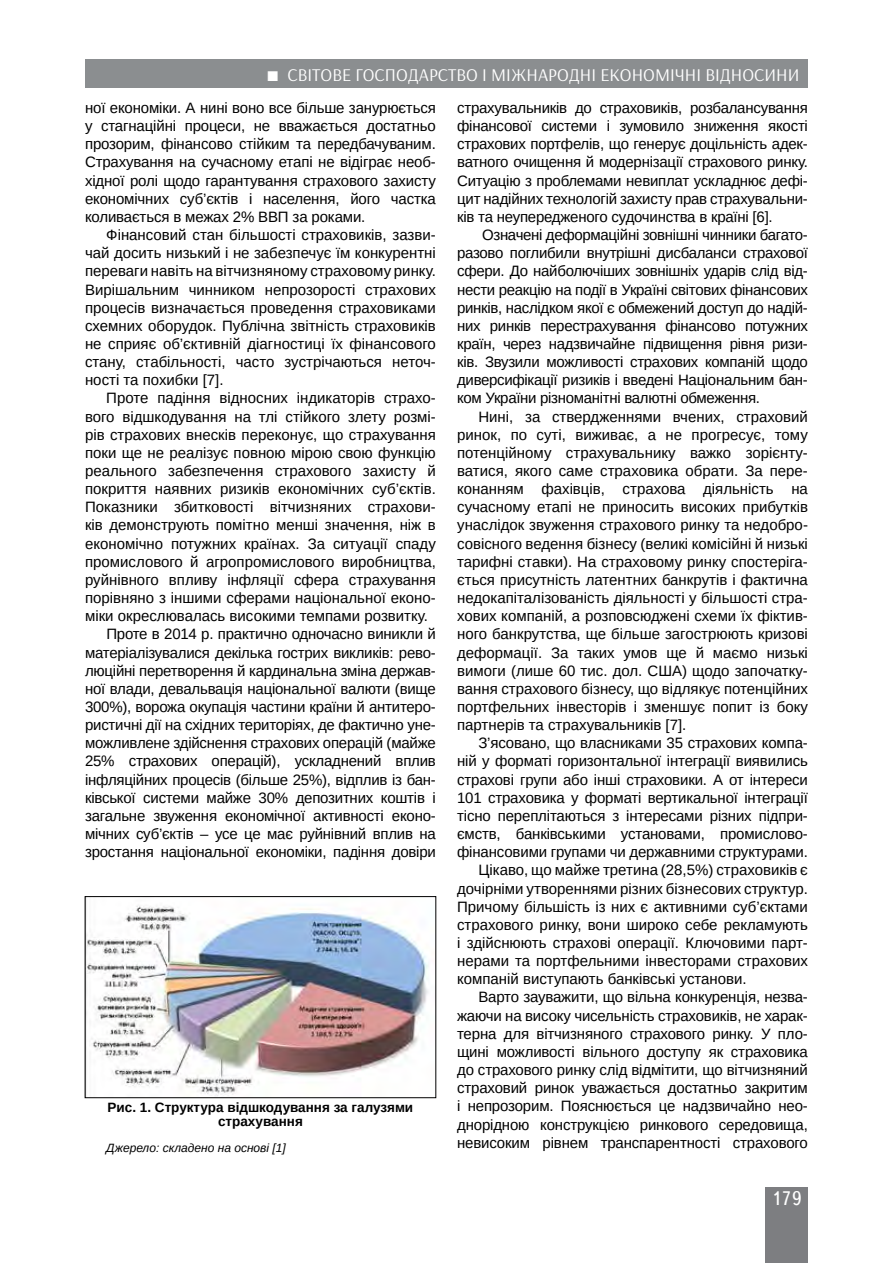
<style>
.page{position:relative;width:893px;height:1263px;background:#fff}
.page>*{position:absolute;margin:0;border:0;box-sizing:border-box;transform-origin:0 0}
.t1{font:19.5px "Ukrainian Text";color:#fff}
.t2{font:18px "Arsenal";color:#fff}
.t3{font:15px/18.1px "Arimo";letter-spacing:-.01em;color:#000;text-align:justify}
.t4{font:700 13.5px/13.5px "Arimo";color:#000;text-align:center}
.t5{font:italic 12px "Arimo";color:#000}
</style>
<div class="page">
<div style="left:765px;top:1187px;width:43px;height:76px;background:#7d7e81"></div>
<div style="left:85px;top:60px;width:723px;height:28px;background:#8b8e90"></div>
<img style="left:87px;top:905px;width:342px;height:191px">
<div style="left:85px;top:896px;width:351px;height:202px;border:1px solid #000"></div>
<p class="t2" style="left:287px;top:64px;width:513px">СВІТОВЕ ГОСПОДАРСТВО І МІЖНАРОДНІ ЕКОНОМІЧНІ ВІДНОСИНИ</p>
<p class="t3" style="left:85px;top:99px;width:352px">ної економіки. А нині воно все більше занурюється у стагнаційні процеси, не вважається достатньо прозорим, фінансово стійким та передбачуваним.<br>Страхування на сучасному етапі не відіграє необ&shy;хідної ролі щодо гарантування страхового захисту економічних суб’єктів і населення, його частка коливається в межах 2% ВВП за роками.</p>
<p class="t3" style="left:85px;top:226px;width:352px;text-indent:21px">Фінансовий стан більшості страховиків, зазви&shy;чай досить низький і не забезпечує їм конкурентні переваги навіть на вітчизняному страховому ринку.<br>Вирішальним чинником непрозорості страхових процесів визначається проведення страховиками схемних оборудок. Публічна звітність страховиків не сприяє об’єктивній діагностиці їх фінансового стану, стабільності, часто зустрічаються неточ&shy;ності та похибки [7].</p>
<p class="t3" style="left:106px;top:389px;width:331px">Проте падіння відносних індикаторів страхо-</p>
<p class="t3" style="left:85px;top:407px;width:352px">вого відшкодування на тлі стійкого злету розмі-</p>
<p class="t3" style="left:85px;top:426px;width:352px">рів страхових внесків переконує, що страхування</p>
<p class="t3" style="left:85px;top:444px;width:352px">поки ще не реалізує повною мірою свою функцію</p>
<p class="t3" style="left:85px;top:462px;width:352px">реального забезпечення страхового захисту й</p>
<p class="t3" style="left:85px;top:480px;width:352px">покриття наявних ризиків економічних суб’єктів.</p>
<p class="t3" style="left:85px;top:498px;width:352px">Показники збитковості вітчизняних страхови-</p>
<p class="t3" style="left:85px;top:516px;width:352px">ків демонструють помітно менші значення, ніж в</p>
<p class="t3" style="left:85px;top:534px;width:352px">економічно потужних країнах. За ситуації спаду</p>
<p class="t3" style="left:85px;top:553px;width:352px">промислового й агропромислового виробництва,</p>
<p class="t3" style="left:85px;top:571px;width:352px">руйнівного впливу інфляції сфера страхування</p>
<p class="t3" style="left:85px;top:589px;width:352px">порівняно з іншими сферами національної еконо-</p>
<p class="t3" style="left:85px;top:607px;width:344px">міки окреслювалась високими темпами розвитку.</p>
<p class="t3" style="left:106px;top:625px;width:331px">Проте в 2014 р. практично одночасно виникли й</p>
<p class="t3" style="left:85px;top:643px;width:352px">матеріалізувалися декілька гострих викликів: рево-</p>
<p class="t3" style="left:85px;top:661px;width:352px">люційні перетворення й кардинальна зміна держав-</p>
<p class="t3" style="left:85px;top:680px;width:352px">ної влади, девальвація національної валюти (вище</p>
<p class="t3" style="left:85px;top:698px;width:352px">300%), ворожа окупація частини країни й антитеро-</p>
<p class="t3" style="left:85px;top:716px;width:352px">ристичні дії на східних територіях, де фактично уне-</p>
<p class="t3" style="left:85px;top:734px;width:352px">можливлене здійснення страхових операцій (майже</p>
<p class="t3" style="left:85px;top:752px;width:352px">25% страхових операцій), ускладнений вплив</p>
<p class="t3" style="left:85px;top:770px;width:352px">інфляційних процесів (більше 25%), відплив із бан-</p>
<p class="t3" style="left:85px;top:789px;width:352px">ківської системи майже 30% депозитних коштів і</p>
<p class="t3" style="left:85px;top:807px;width:352px">загальне звуження економічної активності еконо-</p>
<p class="t3" style="left:85px;top:825px;width:352px">мічних суб’єктів – усе це має руйнівний вплив на</p>
<p class="t3" style="left:85px;top:843px;width:352px">зростання національної економіки, падіння довіри</p>
<p class="t3" style="left:457px;top:99px;width:352px">страхувальників до страховиків, розбалансування фінансової системи і зумовило зниження якості страхових портфелів, що генерує доцільність адек&shy;ватного очищення й модернізації страхового ринку.<br>Ситуацію з проблемами невиплат ускладнює дефі&shy;цит надійних технологій захисту прав страхувальни&shy;ків та неупередженого судочинства в країні [6].</p>
<p class="t3" style="left:457px;top:226px;width:352px;text-indent:25px">Означені деформаційні зовнішні чинники багато&shy;разово поглибили внутрішні дисбаланси страхової сфери. До найболючіших зовнішніх ударів слід від&shy;нести реакцію на події в Україні світових фінансових ринків, наслідком якої є обмежений доступ до надій&shy;них ринків перестрахування фінансово потужних країн, через надзвичайне підвищення рівня ризи&shy;ків. Звузили можливості страхових компаній щодо диверсифікації ризиків і введені Національним бан&shy;ком України різноманітні валютні обмеження.</p>
<p class="t3" style="left:457px;top:407px;width:352px;text-indent:21px">Нині, за ствердженнями вчених, страховий ринок, по суті, виживає, а не прогресує, тому потенційному страхувальнику важко зорієнту&shy;ватися, якого саме страховика обрати. За пере&shy;конанням фахівців, страхова діяльність на сучасному етапі не приносить високих прибутків унаслідок звуження страхового ринку та недобро&shy;совісного ведення бізнесу (великі комісійні й низькі тарифні ставки). На страховому ринку спостеріга&shy;ється присутність латентних банкрутів і фактична недокапіталізованість діяльності у більшості стра&shy;хових компаній, а розповсюджені схеми їх фіктив&shy;ного банкрутства, ще більше загострюють кризові деформації. За таких умов ще й маємо низькі вимоги (лише 60 тис. дол. США) щодо започатку&shy;вання страхового бізнесу, що відлякує потенційних портфельних інвесторів і зменшує попит із боку партнерів та страхувальників [7].</p>
<p class="t3" style="left:478px;top:734px;width:331px">З’ясовано, що власниками 35 страхових компа-</p>
<p class="t3" style="left:457px;top:752px;width:352px">ній у форматі горизонтальної інтеграції виявились</p>
<p class="t3" style="left:457px;top:770px;width:352px">страхові групи або інші страховики. А от інтереси</p>
<p class="t3" style="left:457px;top:789px;width:352px">101 страховика у форматі вертикальної інтеграції</p>
<p class="t3" style="left:457px;top:807px;width:352px">тісно переплітаються з інтересами різних підпри-</p>
<p class="t3" style="left:457px;top:825px;width:352px">ємств, банківськими установами, промислово-</p>
<p class="t3" style="left:457px;top:843px;width:352px">фінансовими групами чи державними структурами.</p>
<p class="t3" style="left:478px;top:861px;width:331px">Цікаво, що майже третина (28,5%) страховиків є</p>
<p class="t3" style="left:457px;top:879px;width:352px">дочірніми утвореннями різних бізнесових структур.</p>
<p class="t3" style="left:457px;top:897px;width:352px">Причому більшість із них є активними суб’єктами</p>
<p class="t3" style="left:457px;top:916px;width:352px">страхового ринку, вони широко себе рекламують</p>
<p class="t3" style="left:457px;top:934px;width:352px">і здійснюють страхові операції. Ключовими парт-</p>
<p class="t3" style="left:457px;top:952px;width:352px">нерами та портфельними інвесторами страхових</p>
<p class="t3" style="left:457px;top:970px;width:291px">компаній виступають банківські установи.</p>
<p class="t3" style="left:478px;top:988px;width:331px">Варто зауважити, що вільна конкуренція, незва-</p>
<p class="t3" style="left:457px;top:1006px;width:352px">жаючи на високу чисельність страховиків, не харак-</p>
<p class="t3" style="left:457px;top:1024px;width:352px">терна для вітчизняного страхового ринку. У пло-</p>
<p class="t3" style="left:457px;top:1043px;width:352px">щині можливості вільного доступу як страховика</p>
<p class="t3" style="left:457px;top:1061px;width:352px">до страхового ринку слід відмітити, що вітчизняний</p>
<p class="t3" style="left:457px;top:1079px;width:352px">страховий ринок уважається достатньо закритим</p>
<p class="t3" style="left:457px;top:1097px;width:352px">і непрозорим. Пояснюється це надзвичайно нео-</p>
<p class="t3" style="left:457px;top:1115px;width:352px">днорідною конструкцією ринкового середовища,</p>
<p class="t3" style="left:457px;top:1133px;width:352px">невисоким рівнем транспарентності страхового</p>
<p class="t4" style="left:108px;top:1101px;width:307px">Рис. 1. Структура відшкодування за галузями страхування</p>
<p class="t5" style="left:106px;top:1140px;width:181px">Джерело: складено на основі [1]</p>
<h1 class="t1" style="left:771px;top:1188px;width:32px">179</h1>
</div>
